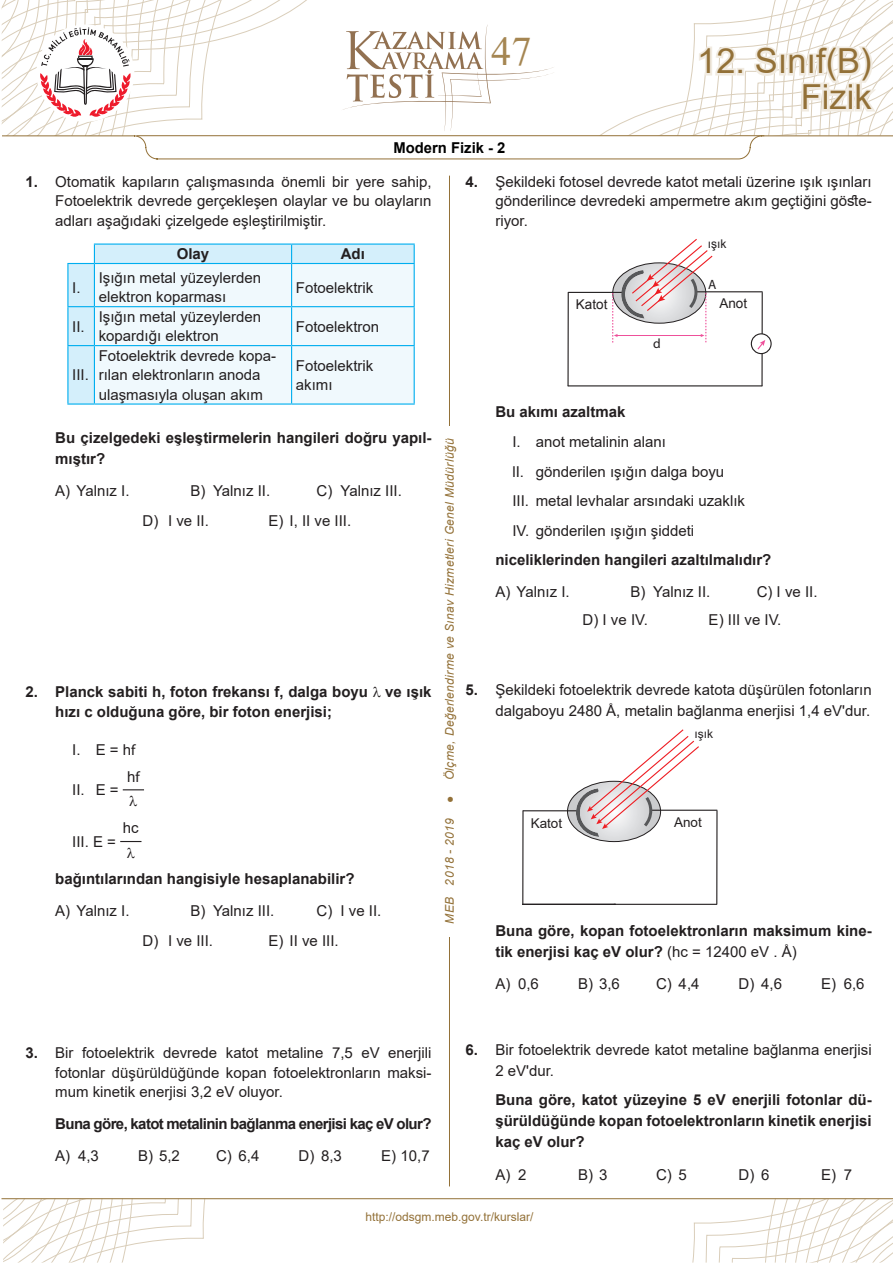
<style>
.page{position:relative;width:893px;height:1263px;background:#fff}
.page>*{position:absolute;margin:0;border:0;box-sizing:border-box;transform-origin:0 0}
.t1{font:40.5px "Times New Roman";color:#a58652}
.t2{font:34.5px/36px "Arial";color:#937138;text-align:right}
.t3{font:15px/19.5px "Arial";color:#231f20}
.t4{font:700 15px/21px "Arial";color:#231f20}
.t5{font:700 15px "Arial";letter-spacing:-.04em;color:#231f20}
.t6{font:700 15px "Arial";color:#000}
.t7{font:13.5px "Arial";color:#231f20}
.t8{font:13.5px "Myriad Pro";color:#231f20}
.t9{font:italic 12px "Arial";letter-spacing:.03em;color:#937138}
.t10{font:12px "Arial";color:#937138}
.t11{font:12px "Arial";color:#231f20}
.s1{font-weight:700}
.s2{font-family:"Myriad Pro"}
.s3{font-weight:400}
</style>
<div class="page">
<svg style="left:551px;top:1199px;width:342px;height:63px"></svg>
<svg style="left:3px;top:1199px;width:344px;height:63px"></svg>
<hr style="left:2px;top:1198px;width:891px;height:1px;background:#937138">
<hr style="left:449px;top:176px;width:1px;height:1010px;background:#937138">
<div style="left:440px;top:426px;width:19px;height:510px;background:#fff"></div>
<svg style="left:2px;top:0;width:891px;height:159px"></svg>
<svg style="left:68px;top:244px;width:346px;height:159px;background:#d0edfa"></svg>
<div style="left:95px;top:264px;width:319px;height:139px;background:#f0f9fd"></div>
<hr style="left:67px;top:264px;width:1px;height:42px;background:#00aeef">
<hr style="left:94px;top:264px;width:1px;height:42px;background:#00aeef">
<hr style="left:291px;top:264px;width:1px;height:42px;background:#00aeef">
<hr style="left:414px;top:264px;width:1px;height:42px;background:#00aeef">
<svg style="left:67px;top:306px;width:27px;height:1px"></svg>
<hr style="left:67px;top:307px;width:1px;height:38px;background:#00aeef">
<hr style="left:94px;top:306px;width:198px;height:1px;background:#00aeef">
<hr style="left:94px;top:307px;width:1px;height:38px;background:#00aeef">
<hr style="left:292px;top:306px;width:123px;height:1px;background:#00aeef">
<hr style="left:291px;top:307px;width:1px;height:38px;background:#00aeef">
<hr style="left:414px;top:307px;width:1px;height:38px;background:#00aeef">
<svg style="left:67px;top:345px;width:27px;height:1px"></svg>
<hr style="left:67px;top:346px;width:1px;height:57px;background:#00aeef">
<hr style="left:94px;top:345px;width:198px;height:1px;background:#00aeef">
<hr style="left:94px;top:346px;width:1px;height:57px;background:#00aeef">
<hr style="left:292px;top:345px;width:123px;height:1px;background:#00aeef">
<hr style="left:291px;top:346px;width:1px;height:57px;background:#00aeef">
<hr style="left:414px;top:346px;width:1px;height:57px;background:#00aeef">
<hr style="left:67px;top:403px;width:27px;height:2px;background:#00aeef">
<hr style="left:94px;top:403px;width:198px;height:2px;background:#00aeef">
<hr style="left:292px;top:403px;width:123px;height:2px;background:#00aeef">
<hr style="left:94px;top:243px;width:198px;height:2px;background:#00aeef">
<svg style="left:67px;top:245px;width:28px;height:19px"></svg>
<hr style="left:292px;top:243px;width:123px;height:2px;background:#00aeef">
<svg style="left:291px;top:245px;width:1px;height:18px"></svg>
<svg style="left:414px;top:245px;width:1px;height:18px"></svg>
<hr style="left:94px;top:263px;width:198px;height:1px;background:#00aeef">
<hr style="left:292px;top:263px;width:123px;height:1px;background:#00aeef">
<svg style="left:123px;top:789px;width:21px;height:1px"></svg>
<hr style="left:568px;top:385px;width:194px;height:1px;background:#231f20">
<hr style="left:761px;top:292px;width:2px;height:94px;background:#231f20">
<hr style="left:568px;top:292px;width:56px;height:1px;background:#231f20">
<hr style="left:697px;top:291px;width:65px;height:1px;background:#231f20">
<hr style="left:567px;top:292px;width:2px;height:94px;background:#231f20">
<svg style="left:751px;top:334px;width:20px;height:20px"></svg>
<div style="left:751px;top:333px;width:21px;height:21px;border:1px solid #231f20;border-radius:50%"></div>
<svg style="left:756px;top:340px;width:9px;height:11px"></svg>
<svg style="left:612px;top:239px;width:102px;height:104px"></svg>
<hr style="left:716px;top:811px;width:2px;height:93px;background:#231f20">
<hr style="left:522px;top:904px;width:93px;height:1px;background:#231f20">
<hr style="left:523px;top:810px;width:55px;height:1px;background:#231f20">
<hr style="left:651px;top:810px;width:66px;height:1px;background:#231f20">
<hr style="left:614px;top:904px;width:103px;height:1px;background:#231f20">
<hr style="left:522px;top:811px;width:2px;height:93px;background:#231f20">
<svg style="left:567px;top:729px;width:133px;height:112px"></svg>
<svg style="left:120px;top:841px;width:21px;height:2px"></svg>
<h1 class="t1" style="left:491px;top:22px;width:42px">47</h1>
<p class="t6" style="left:393px;top:137px;width:113px">Modern Fizik - 2</p>
<h2 class="t2" style="left:697px;top:43px;width:176px">12. Sınıf(B)<br>Fizik</h2>
<p class="t3" style="left:55px;top:171px;width:378px;text-align:justify;text-indent:-30px"><span class="s1">1.</span> Otomatik kapıların çalışmasında önemli bir yere sahip, Fotoelektrik devrede gerçekleşen olaylar ve bu olayların adları aşağıdaki çizelgede eşleştirilmiştir.</p>
<p class="t4" style="left:177px;top:244px;width:34px">Olay</p>
<p class="t4" style="left:341px;top:244px;width:26px">Adı</p>
<p class="t3" style="left:72px;top:278px;width:10px">I.</p>
<p class="t3" style="left:99px;top:268px;width:164px">Işığın metal yüzeylerden elektron koparması</p>
<p class="t3" style="left:296px;top:278px;width:79px">Fotoelektrik</p>
<p class="t3" style="left:72px;top:316px;width:14px">II.</p>
<p class="t3" style="left:99px;top:307px;width:164px">Işığın metal yüzeylerden kopardığı elektron</p>
<p class="t3" style="left:296px;top:316px;width:85px">Fotoelektron</p>
<p class="t3" style="left:72px;top:365px;width:18px">III.</p>
<p class="t3" style="left:99px;top:346px;width:179px">Fotoelektrik devrede kopa&shy;rılan elektronların anoda ulaşmasıyla oluşan akım</p>
<p class="t3" style="left:296px;top:355px;width:79px">Fotoelektrik akımı</p>
<p class="t4" style="left:55px;top:427px;width:378px">Bu çizelgedeki eşleştirmelerin hangileri doğru yapıl&shy;mıştır?</p>
<p class="t3" style="left:55px;top:481px;width:76px">A) Yalnız I.</p>
<p class="t3" style="left:191px;top:481px;width:81px">B) Yalnız II.</p>
<p class="t3" style="left:317px;top:481px;width:87px">C) Yalnız III.</p>
<p class="t3" style="left:143px;top:511px;width:68px">D) I ve II.</p>
<p class="t3" style="left:269px;top:511px;width:84px">E) I, II ve III.</p>
<p class="t4" style="left:55px;top:682px;width:378px;line-height:19.5px;text-indent:-30px">2. Planck sabiti h, foton frekansı f, dalga boyu ve ışık hızı c olduğuna göre, bir foton enerjisi;</p>
<p class="t3" style="left:72px;top:740px;width:65px">I. E = h<span class="s2">f</span></p>
<p class="t3" style="left:72px;top:780px;width:48px">II. E =</p>
<p class="t3" style="left:127px;top:766px;width:14px">h<span class="s2">f</span></p>
<p class="t3" style="left:123px;top:818px;width:17px">hc</p>
<p class="t4" style="left:55px;top:868px;width:301px">bağıntılarından hangisiyle hesaplanabilir?</p>
<p class="t3" style="left:55px;top:901px;width:76px">A) Yalnız I.</p>
<p class="t3" style="left:191px;top:901px;width:85px">B) Yalnız III.</p>
<p class="t3" style="left:317px;top:901px;width:66px">C) I ve II.</p>
<p class="t3" style="left:143px;top:931px;width:72px">D) I ve III.</p>
<p class="t3" style="left:269px;top:931px;width:72px">E) II ve III.</p>
<p class="t3" style="left:72px;top:832px;width:45px">III. E =</p>
<p class="t3" style="left:495px;top:171px;width:378px;text-align:justify;text-indent:-30px"><span class="s1">4.</span> Şekildeki fotosel devrede katot metali üzerine ışık ışınları gönderilince devredeki ampermetre akım geçtiğini göste&shy;riyor.</p>
<p class="t11" style="left:708px;top:236px;width:20px">ışık</p>
<p class="t8" style="left:708px;top:276px;width:10px">A</p>
<p class="t7" style="left:576px;top:296px;width:33px">Katot</p>
<p class="t7" style="left:719px;top:295px;width:29px">Anot</p>
<p class="t8" style="left:653px;top:335px;width:9px">d</p>
<p class="t9" style="left:442px;top:803px;width:366px;rotate:-90deg">● Ölçme, Değerlendirme ve Sınav Hizmetleri Genel Müdürlüğü</p>
<p class="t9" style="left:442px;top:924px;width:107px;rotate:-90deg">MEB 2018 - 2019</p>
<p class="t4" style="left:495px;top:402px;width:132px">Bu akımı azaltmak</p>
<p class="t3" style="left:512px;top:427px;width:234px;line-height:29.5px">I. anot metalinin alanı<br>lI. gönderilen ışığın dalga boyu<br>III. metal levhalar arsındaki uzaklık<br>IV. gönderilen ışığın şiddeti</p>
<p class="t4" style="left:495px;top:549px;width:277px">niceliklerinden hangileri azaltılmalıdır?</p>
<p class="t3" style="left:495px;top:582px;width:76px">A) Yalnız I.</p>
<p class="t3" style="left:631px;top:582px;width:81px">B) Yalnız II.</p>
<p class="t3" style="left:757px;top:582px;width:62px">C) I ve II.</p>
<p class="t3" style="left:583px;top:610px;width:67px">D) I ve IV.</p>
<p class="t3" style="left:709px;top:610px;width:74px">E) III ve IV.</p>
<p class="t3" style="left:466px;top:679px;width:408px;line-height:21px;text-align:right"><span class="s1">5.</span> Şekildeki fotoelektrik devrede katota düşürülen fotonların dalgaboyu 2480 Å, metalin bağlanma enerjisi 1,4 eV'dur.</p>
<p class="t11" style="left:694px;top:726px;width:20px">ışık</p>
<p class="t7" style="left:531px;top:814px;width:33px">Katot</p>
<p class="t7" style="left:674px;top:813px;width:29px">Anot</p>
<p class="t4" style="left:495px;top:920px;width:378px">Buna göre, kopan fotoelektronların maksimum kine&shy;tik enerjisi kaç eV olur? <span class="s3">(hc = 12400 eV . Å)</span></p>
<p class="t3" style="left:495px;top:974px;width:45px">A) 0,6</p>
<p class="t3" style="left:578px;top:974px;width:43px">B) 3,6</p>
<p class="t3" style="left:656px;top:974px;width:45px">C) 4,4</p>
<p class="t3" style="left:739px;top:974px;width:45px">D) 4,6</p>
<p class="t3" style="left:821px;top:974px;width:45px">E) 6,6</p>
<p class="t3" style="left:55px;top:1043px;width:378px;text-align:justify;text-indent:-30px"><span class="s1">3.</span> Bir fotoelektrik devrede katot metaline 7,5 eV enerjili fotonlar düşürüldüğünde kopan fotoelektronların maksi&shy;mum kinetik enerjisi 3,2 eV oluyor.</p>
<p class="t5" style="left:55px;top:1113px;width:378px">Buna göre, katot metalinin bağlanma enerjisi kaç eV olur?</p>
<p class="t3" style="left:55px;top:1146px;width:45px">A) 4,3</p>
<p class="t3" style="left:138px;top:1146px;width:43px">B) 5,2</p>
<p class="t3" style="left:216px;top:1146px;width:45px">C) 6,4</p>
<p class="t3" style="left:299px;top:1146px;width:45px">D) 8,3</p>
<p class="t3" style="left:381px;top:1146px;width:50px">E) 10,7</p>
<p class="t3" style="left:495px;top:1039px;width:378px;line-height:21px;text-indent:-30px"><span class="s1">6.</span> Bir fotoelektrik devrede katot metaline bağlanma enerjisi<br>2 eV'dur.</p>
<p class="t4" style="left:495px;top:1090px;width:378px;text-align:justify">Buna göre, katot yüzeyine 5 eV enerjili fotonlar dü&shy;şürüldüğünde kopan fotoelektronların kinetik enerjisi kaç eV olur?</p>
<p class="t3" style="left:495px;top:1164px;width:33px">A) 2</p>
<p class="t3" style="left:578px;top:1164px;width:31px">B) 3</p>
<p class="t3" style="left:656px;top:1164px;width:32px">C) 5</p>
<p class="t3" style="left:739px;top:1164px;width:32px">D) 6</p>
<p class="t3" style="left:821px;top:1164px;width:32px">E) 7</p>
<p class="t10" style="left:366px;top:1208px;width:169px">http://odsgm.meb.gov.tr/kurslar/</p>
</div>
